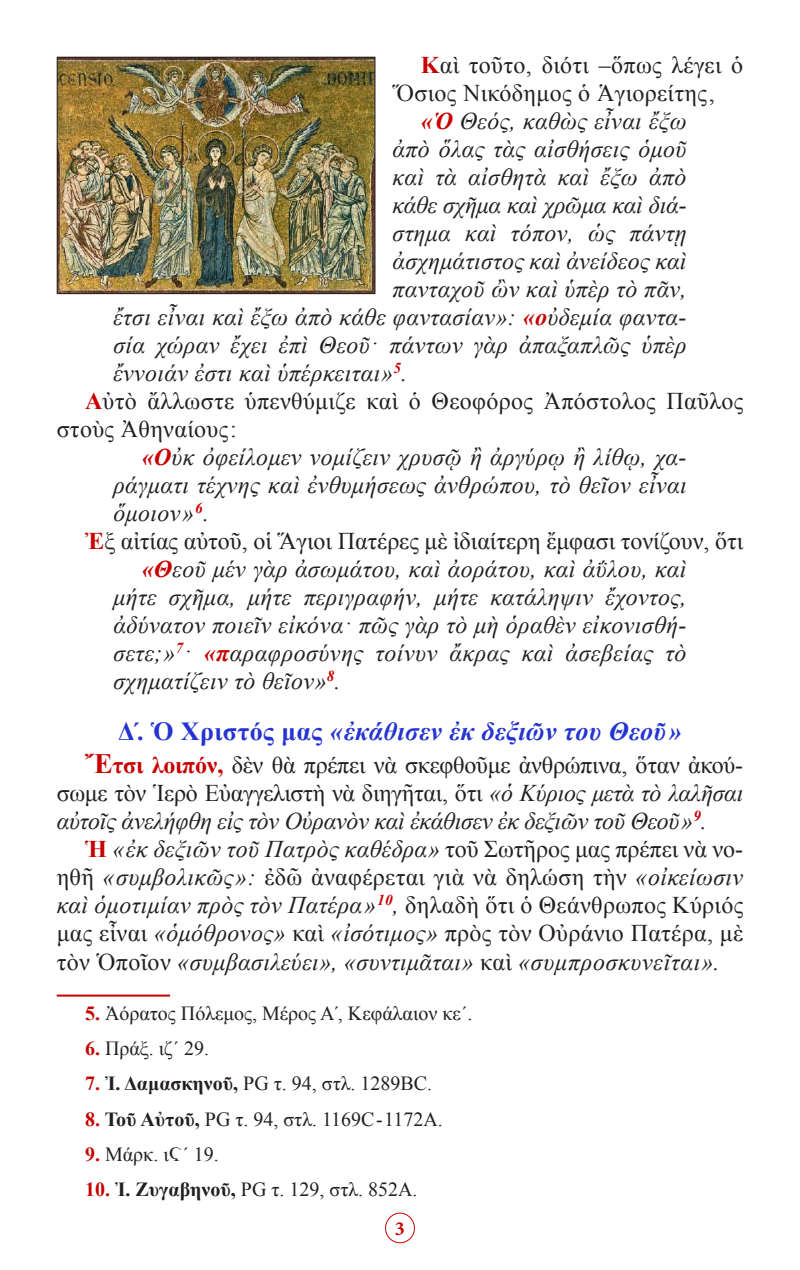
<style>
.page{position:relative;width:800px;height:1270px;background:#fff}
.page>*{position:absolute;margin:0;border:0;box-sizing:border-box;transform-origin:0 0}
.t1{font:italic 700 26px "Times New Roman";letter-spacing:.015em;color:#2534d0}
.t2{font:italic 24px/28px "Times New Roman";letter-spacing:.015em;color:#231f20;text-align:justify}
.t3{font:24px/28px "Times New Roman";letter-spacing:.005em;color:#231f20}
.Parapompes{font:20px "Times New Roman";color:#231f20}
.t4{font:700 20px "Minion Pro";color:#c80000}
.s1{font-weight:700;color:#c80000}
.s2{font-style:normal}
.s3{font-weight:700;font-size:28px;color:#c80000}
.s4{font-style:italic}
.s5{font-weight:700;font-style:normal;color:#c80000}
.s6{font-weight:700}
</style>
<div class="page">
<div style="left:385px;top:1213px;width:30px;height:30px;border:1px solid #c80000;border-radius:50%"></div>
<hr style="left:57px;top:995px;width:113px;height:2px;background:#c80000">
<img style="left:59px;top:59px;width:314px;height:233px">
<div style="left:57px;top:57px;width:318px;height:237px;border:1px solid #231f20"></div>
<p class="t3" style="left:392px;top:51px;width:352px;text-indent:28px"><span class="s1">Κ</span>αὶ τοῦτο, διότι –ὅπως λέγει ὁ<br>Ὅσιος Νικόδημος ὁ Ἁγιορείτης,</p>
<p class="t2" style="left:392px;top:107px;width:296px;text-indent:28px"><span class="s1">«Ὁ</span> Θεός, καθὼς εἶναι ἔξω ἀπὸ ὅλας τὰς αἰσθήσεις ὁμοῦ καὶ τὰ αἰσθητὰ καὶ ἔξω ἀπὸ κάθε σχῆμα καὶ χρῶμα καὶ διά-</p>
<p class="t2" style="left:392px;top:219px;width:296px">στημα καὶ τόπον, ὡς πάντῃ ἀσχημάτιστος καὶ ἀνείδεος καὶ</p>
<p class="t2" style="left:113px;top:275px;width:575px;text-indent:279px">πανταχοῦ ὢν καὶ ὑπὲρ τὸ πᾶν, ἔτσι εἶναι καὶ ἔξω ἀπὸ κάθε φαντασίαν»: <span class="s1">«ο</span>ὐδεμία φαντα&shy;σία χώραν ἔχει ἐπὶ Θεοῦ· πάντων γὰρ ἀπαξαπλῶς ὑπὲρ ἔννοιάν ἐστι καὶ ὑπέρκειται»<sup>5</sup>.</p>
<p class="t3" style="left:57px;top:387px;width:688px;text-indent:28px"><span class="s1">Α</span>ὐτὸ ἄλλωστε ὑπενθύμιζε καὶ ὁ Θεοφόρος Ἀπόστολος Παῦλος στοὺς Ἀθηναίους:</p>
<p class="t2" style="left:113px;top:443px;width:575px;text-indent:28px"><span class="s1">«Ο</span>ὐκ ὀφείλομεν νομίζειν χρυσῷ ἢ ἀργύρῳ ἢ λίθῳ, χα&shy;ράγματι τέχνης καὶ ἐνθυμήσεως ἀνθρώπου, τὸ θεῖον εἶναι ὅμοιον»<sup>6</sup>.</p>
<p class="t3" style="left:85px;top:527px;width:660px"><span class="s1">Ἐ</span>ξ αἰτίας αὐτοῦ, οἱ Ἅγιοι Πατέρες μὲ ἰδιαίτερη ἔμφασι τονίζουν, ὅτι</p>
<p class="t2" style="left:113px;top:555px;width:575px;text-indent:28px"><span class="s1">«Θ</span>εοῦ μέν γὰρ ἀσωμάτου, καὶ ἀοράτου, καὶ ἀΰλου, καὶ μήτε σχῆμα, μήτε περιγραφήν, μήτε κατάληψιν ἔχοντος, ἀδύνατον ποιεῖν εἰκόνα· πῶς γὰρ τὸ μὴ ὁραθὲν εἰκονισθή&shy;σετε;»<sup>7</sup>· <span class="s1">«π</span>αραφροσύνης τοίνυν ἄκρας καὶ ἀσεβείας τὸ σχηματίζειν τὸ θεῖον»<sup>8</sup>.</p>
<p class="t1" style="left:118px;top:713px;width:565px"><span class="s2">Δ´. Ὁ Χριστός μας</span> «ἐκάθισεν ἐκ δεξιῶν του Θεοῦ»</p>
<p class="t3" style="left:57px;top:751px;width:688px;text-align:justify;text-indent:28px"><span class="s3">Ἔ</span><span class="s1">τσι λοιπόν,</span> δὲν θὰ πρέπει νὰ σκεφθοῦμε ἀνθρώπινα, ὅταν ἀκού&shy;σωμε τὸν Ἱερὸ Εὐαγγελιστὴ νὰ διηγῆται, ὅτι <span class="s4">«ὁ Κύριος μετὰ τὸ λαλῆσαι αὐτοῖς ἀνελήφθη εἰς τὸν Οὐρανὸν καὶ ἐκάθισεν ἐκ δεξιῶν τοῦ Θεοῦ»</span><sup>9</sup><span class="s4">.</span></p>
<p class="t2" style="left:85px;top:835px;width:660px"><span class="s5">Ἡ</span> «ἐκ δεξιῶν τοῦ Πατρὸς καθέδρα» <span class="s2">τοῦ Σωτῆρος μας πρέπει νὰ νο-</span></p>
<p class="t2" style="left:57px;top:863px;width:688px"><span class="s2">ηθῆ</span> «συμβολικῶς»: <span class="s2">ἐδῶ ἀναφέρεται γιὰ νὰ δηλώση τὴν</span> «οἰκείωσιν καὶ ὁμοτιμίαν πρὸς τὸν Πατέρα»<sup>10</sup>, <span class="s2">δηλαδὴ ὅτι ὁ Θεάνθρωπος Κύριός μας εἶναι</span> «ὁμόθρονος» <span class="s2">καὶ</span> «ἰσότιμος» <span class="s2">πρὸς τὸν Οὐράνιο Πατέρα, μὲ τὸν Ὁποῖον</span> «συμβασιλεύει», «συντιμᾶται» <span class="s2">καὶ</span> «συμπροσκυνεῖται».</p>
<p class="Parapompes" style="left:85px;top:999px;width:389px"><span class="s1">5.</span> Ἀόρατος Πόλεμος, Μέρος Α´, Κεφάλαιον κε´.</p>
<p class="Parapompes" style="left:85px;top:1035px;width:126px"><span class="s1">6.</span> Πράξ. ιζ´ 29.</p>
<p class="Parapompes" style="left:85px;top:1070px;width:349px"><span class="s1">7.</span> <span class="s6">Ἰ. Δαμασκηνοῦ,</span> PG τ. 94, στλ. 1289ΒC.</p>
<p class="Parapompes" style="left:85px;top:1105px;width:359px"><span class="s1">8.</span> <span class="s6">Τοῦ Αὐτοῦ,</span> PG τ. 94, στλ. 1169C-1172A.</p>
<p class="Parapompes" style="left:85px;top:1141px;width:135px"><span class="s1">9.</span> Μάρκ. ιϚ´ 19.</p>
<p class="Parapompes" style="left:85px;top:1176px;width:334px"><span class="s1">10.</span> <span class="s6">Ἰ. Ζυγαβηνοῦ,</span> PG τ. 129, στλ. 852Α.</p>
<p class="t4" style="left:395px;top:1214px;width:11px">3</p>
</div>
